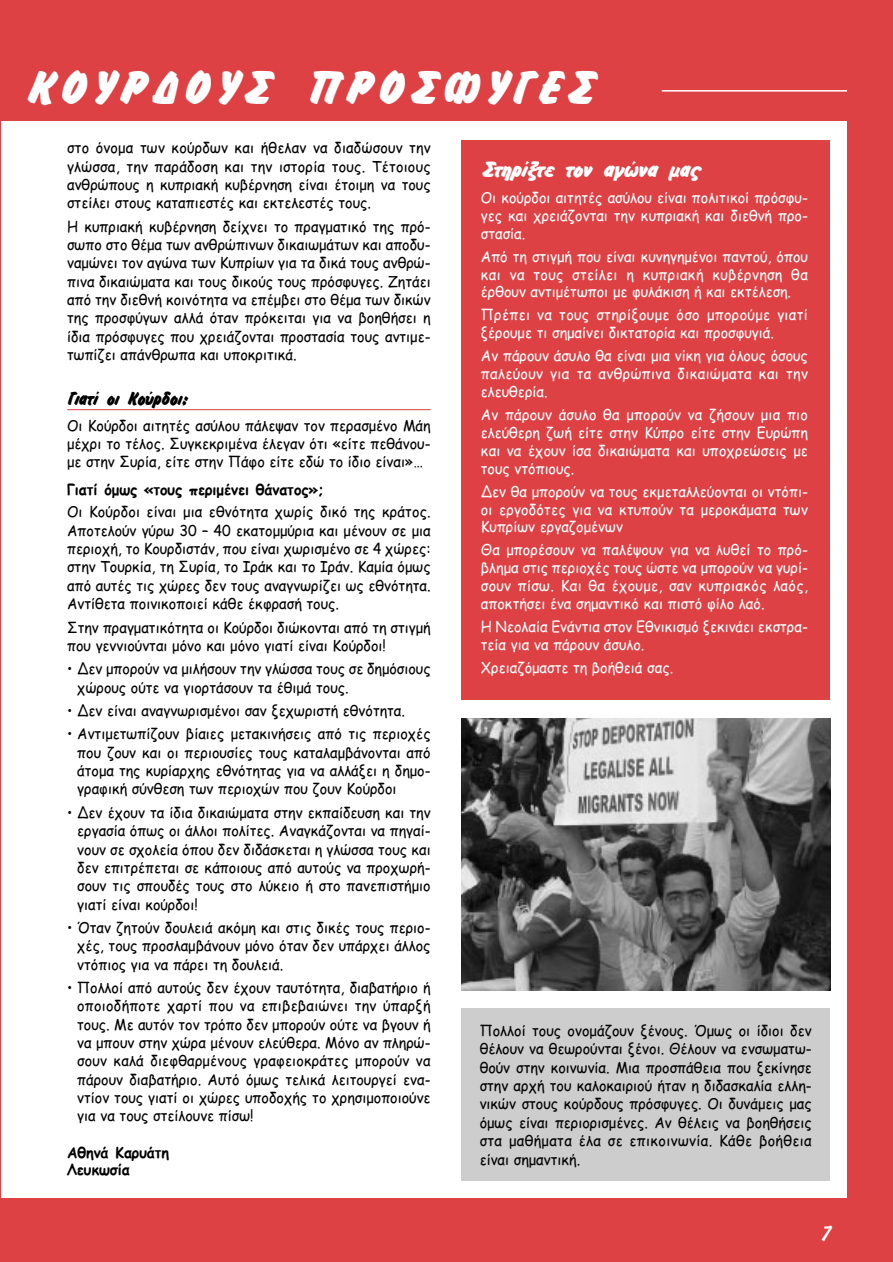
<style>
.page{position:relative;width:893px;height:1262px;background:#fff}
.page>*{position:absolute;margin:0;border:0;box-sizing:border-box;transform-origin:0 0}
.t1{font:700 45px "Ios";letter-spacing:.155em;color:#fff}
.t2{font:700 21px "Ios";color:#fff}
.t3{font:21px "Ios";color:#fff;scale:.95 1}
.t4{font:700 18px "Ios";color:#000;scale:.92 1}
.t5{font:15px/18.3px "Comic Sans MS";color:#000;text-align:justify;scale:.95 1}
.t6{font:15px/17.9px "Comic Sans MS";color:#fff;text-align:justify;scale:.95 1}
.t7{font:700 15px/17.5px "Comic Sans MS";color:#000;scale:.95 1}
.s1{font-style:inherit}
.s2{font-weight:700}
</style>
<div class="page">
<div style="left:0;top:0;width:892px;height:1261px;background:#dd4144"></div>
<div style="left:1px;top:122px;width:845px;height:1076px;background:#fff"></div>
<div style="left:461px;top:1008px;width:369px;height:173px;background:#cdcdcd"></div>
<img style="left:461px;top:718px;width:369px;height:273px">
<div style="left:461px;top:140px;width:369px;height:559px;background:#dd4144"></div>
<hr style="left:67px;top:409px;width:363px;height:1px;background:#dd4144">
<hr style="left:661px;top:90px;width:186px;height:2px;background:#fff">
<h1 class="t1" style="left:27px;top:64px;width:565px">ΚΟΥΡ∆ΟΥΣ ΠΡΟΣΦΥΓΕΣ</h1>
<p class="t5" style="left:67px;top:138px;width:384px">στο όνο<span class="s1">µ</span>α των κούρδων και ήθελαν να διαδώσουν την γλώσσα<span class="s1">,</span> την παράδοση και την ιστορία τους<span class="s1">.</span> Τέτοιους ανθρώπους η κυπριακή κυβέρνηση είναι έτοι<span class="s1">µ</span>η να τους στείλει στους καταπιεστές και εκτελεστές τους<span class="s1">.</span></p>
<p class="t5" style="left:67px;top:216px;width:384px">Η κυπριακή κυβέρνηση δείχνει το πραγ<span class="s1">µ</span>ατικό της πρό&shy;σωπο στο θέ<span class="s1">µ</span>α των ανθρώπινων δικαιω<span class="s1">µ</span>άτων και αποδυ&shy;να<span class="s1">µ</span>ώνει τον αγώνα των Κυπρίων για τα δικά τους ανθρώ&shy;πινα δικαιώ<span class="s1">µ</span>ατα και τους δικούς τους πρόσφυγες<span class="s1">.</span> Ζητάει από την διεθνή κοινότητα να επέ<span class="s1">µ</span>βει στο θέ<span class="s1">µ</span>α των δικών της προσφύγων αλλά όταν πρόκειται για να βοηθήσει η ίδια πρόσφυγες που χρειάζονται προστασία τους αντι<span class="s1">µ</span>ε&shy;τωπίζει απάνθρωπα και υποκριτικά<span class="s1">.</span></p>
<p class="t4" style="left:67px;top:388px;width:133px">Γιατί οι Κούρδοι<span class="s1">;</span></p>
<p class="t5" style="left:67px;top:415px;width:384px">Οι Κούρδοι αιτητές ασύλου πάλεψαν τον περασ<span class="s1">µ</span>ένο Μάη <span class="s1">µ</span>έχρι το τέλος<span class="s1">.</span> Συγκεκρι<span class="s1">µ</span>ένα έλεγαν ότι <span class="s1">´</span>είτε πεθάνου&shy;<span class="s1">µ</span>ε στην Συρία<span class="s1">,</span> είτε στην Πάφο είτε εδώ το ίδιο είναι<span class="s1">ªÖ</span></p>
<p class="t5" style="left:67px;top:477px;width:384px;line-height:22.5px"><span class="s2">Γιατί ό</span><span class="s2">µ</span><span class="s2">ως</span> <span class="s2">´</span><span class="s2">τους περι</span><span class="s2">µ</span><span class="s2">ένει θάνατος</span><span class="s2">ª;<br></span>Οι Κούρδοι είναι <span class="s1">µ</span>ια εθνότητα χωρίς δικό της κράτος<span class="s1">.</span></p>
<p class="t5" style="left:67px;top:520px;width:384px">Αποτελούν γύρω <span class="s1">30 ñ 40</span> εκατο<span class="s1">µµ</span>ύρια και <span class="s1">µ</span>ένουν σε <span class="s1">µ</span>ια περιοχή<span class="s1">,</span> το Κουρδιστάν<span class="s1">,</span> που είναι χωρισ<span class="s1">µ</span>ένο σε <span class="s1">4</span> χώρες<span class="s1">: </span>στην Τουρκία<span class="s1">,</span> τη Συρία<span class="s1">,</span> το Ιράκ και το Ιράν<span class="s1">.</span> Κα<span class="s1">µ</span>ία ό<span class="s1">µ</span>ως από αυτές τις χώρες δεν τους αναγνωρίζει ως εθνότητα<span class="s1">.<br></span>Αντίθετα ποινικοποιεί κάθε έκφρασή τους<span class="s1">.</span></p>
<p class="t5" style="left:67px;top:617px;width:384px">Στην πραγ<span class="s1">µ</span>ατικότητα οι Κούρδοι διώκονται από τη στιγ<span class="s1">µ</span>ή που γεννιούνται <span class="s1">µ</span>όνο και <span class="s1">µ</span>όνο γιατί είναι Κούρδοι<span class="s1">!</span></p>
<p class="t5" style="left:77px;top:659px;width:373px;text-indent:-10px"><span class="s1">ï</span> ∆εν <span class="s1">µ</span>πορούν να <span class="s1">µ</span>ιλήσουν την γλώσσα τους σε δη<span class="s1">µ</span>όσιους χώρους ούτε να γιορτάσουν τα έθι<span class="s1">µ</span>ά τους<span class="s1">.</span></p>
<p class="t5" style="left:67px;top:698px;width:384px;line-height:23.4px"><span class="s1">ï</span> ∆εν είναι αναγνωρισ<span class="s1">µ</span>ένοι σαν ξεχωριστή εθνότητα<span class="s1">.<br>ï</span> Αντι<span class="s1">µ</span>ετωπίζουν βίαιες <span class="s1">µ</span>ετακινήσεις από τις περιοχές</p>
<p class="t5" style="left:77px;top:742px;width:373px">που ζουν και οι περιουσίες τους καταλα<span class="s1">µ</span>βάνονται από άτο<span class="s1">µ</span>α της κυρίαρχης εθνότητας για να αλλάξει η δη<span class="s1">µ</span>ο&shy;γραφική σύνθεση των περιοχών που ζουν Κούρδοι</p>
<p class="t5" style="left:77px;top:802px;width:373px;text-indent:-10px"><span class="s1">ï</span> ∆εν έχουν τα ίδια δικαιώ<span class="s1">µ</span>ατα στην εκπαίδευση και την εργασία όπως οι άλλοι πολίτες<span class="s1">.</span> Αναγκάζονται να πηγαί&shy;νουν σε σχολεία όπου δεν διδάσκεται η γλώσσα τους και δεν επιτρέπεται σε κάποιους από αυτούς να προχωρή&shy;σουν τις σπουδές τους στο λύκειο ή στο πανεπιστή<span class="s1">µ</span>ιο γιατί είναι κούρδοι<span class="s1">!</span></p>
<p class="t5" style="left:77px;top:917px;width:373px;text-indent:-10px"><span class="s1">ï</span> Όταν ζητούν δουλειά ακό<span class="s1">µ</span>η και στις δικές τους περιο&shy;χές<span class="s1">,</span> τους προσλα<span class="s1">µ</span>βάνουν <span class="s1">µ</span>όνο όταν δεν υπάρχει άλλος ντόπιος για να πάρει τη δουλειά<span class="s1">.</span></p>
<p class="t5" style="left:77px;top:977px;width:373px;text-indent:-10px"><span class="s1">ï</span> Πολλοί από αυτούς δεν έχουν ταυτότητα<span class="s1">,</span> διαβατήριο ή οποιοδήποτε χαρτί που να επιβεβαιώνει την ύπαρξή τους<span class="s1">.</span> Με αυτόν τον τρόπο δεν <span class="s1">µ</span>πορούν ούτε να βγουν ή να <span class="s1">µ</span>πουν στην χώρα <span class="s1">µ</span>ένουν ελεύθερα<span class="s1">.</span> Μόνο αν πληρώ&shy;σουν καλά διεφθαρ<span class="s1">µ</span>ένους γραφειοκράτες <span class="s1">µ</span>πορούν να πάρουν διαβατήριο<span class="s1">.</span> Αυτό ό<span class="s1">µ</span>ως τελικά λειτουργεί ενα&shy;ντίον τους γιατί οι χώρες υποδοχής το χρησι<span class="s1">µ</span>οποιούνε για να τους στείλουνε πίσω<span class="s1">!</span></p>
<p class="t7" style="left:67px;top:1142px;width:109px">Αθηνά Καρυάτη<br>Λευκωσία</p>
<h2 class="t2" style="left:481px;top:158px;width:220px">Στηρίξτε τον αγώνα <span class="s1">µ</span>ας</h2>
<p class="t6" style="left:481px;top:188px;width:346px">Οι κούρδοι αιτητές ασύλου είναι πολιτικοί πρόσφυ&shy;γες και χρειάζονται την κυπριακή και διεθνή προ&shy;στασία<span class="s1">.</span></p>
<p class="t6" style="left:481px;top:247px;width:346px">Από τη στιγ<span class="s1">µ</span>ή που είναι κυνηγη<span class="s1">µ</span>ένοι παντού<span class="s1">,</span> όπου και να τους στείλει η κυπριακή κυβέρνηση θα έρθουν αντι<span class="s1">µ</span>έτωποι <span class="s1">µ</span>ε φυλάκιση ή και εκτέλεση<span class="s1">.</span></p>
<p class="t6" style="left:481px;top:305px;width:346px">Πρέπει να τους στηρίξου<span class="s1">µ</span>ε όσο <span class="s1">µ</span>πορού<span class="s1">µ</span>ε γιατί ξέρου<span class="s1">µ</span>ε τι ση<span class="s1">µ</span>αίνει δικτατορία και προσφυγιά<span class="s1">.</span></p>
<p class="t6" style="left:481px;top:346px;width:346px">Αν πάρουν άσυλο θα είναι <span class="s1">µ</span>ια νίκη για όλους όσους παλεύουν για τα ανθρώπινα δικαιώ<span class="s1">µ</span>ατα και την ελευθερία<span class="s1">.</span></p>
<p class="t6" style="left:481px;top:405px;width:346px">Αν πάρουν άσυλο θα <span class="s1">µ</span>πορούν να ζήσουν <span class="s1">µ</span>ια πιο ελεύθερη ζωή είτε στην Κύπρο είτε στην Ευρώπη και να έχουν ίσα δικαιώ<span class="s1">µ</span>ατα και υποχρεώσεις <span class="s1">µ</span>ε τους ντόπιους<span class="s1">.</span></p>
<p class="t6" style="left:481px;top:481px;width:346px">∆εν θα <span class="s1">µ</span>πορούν να τους εκ<span class="s1">µ</span>εταλλεύονται οι ντόπι&shy;οι εργοδότες για να κτυπούν τα <span class="s1">µ</span>εροκά<span class="s1">µ</span>ατα των Κυπρίων εργαζο<span class="s1">µ</span>ένων</p>
<p class="t6" style="left:481px;top:540px;width:346px">Θα <span class="s1">µ</span>πορέσουν να παλέψουν για να λυθεί το πρό&shy;βλη<span class="s1">µ</span>α στις περιοχές τους ώστε να <span class="s1">µ</span>πορούν να γυρί&shy;σουν πίσω<span class="s1">.</span> Και θα έχου<span class="s1">µ</span>ε<span class="s1">,</span> σαν κυπριακός λαός<span class="s1">, </span>αποκτήσει ένα ση<span class="s1">µ</span>αντικό και πιστό φίλο λαό<span class="s1">.</span></p>
<p class="t6" style="left:481px;top:617px;width:346px">Η Νεολαία Ενάντια στον Εθνικισ<span class="s1">µ</span>ό ξεκινάει εκστρα&shy;τεία για να πάρουν άσυλο<span class="s1">.</span></p>
<p class="t6" style="left:481px;top:658px;width:204px">Χρειαζό<span class="s1">µ</span>αστε τη βοήθειά σας<span class="s1">.</span></p>
<p class="t5" style="left:479px;top:1020px;width:351px">Πολλοί τους ονο<span class="s1">µ</span>άζουν ξένους<span class="s1">.</span> Ό<span class="s1">µ</span>ως οι ίδιοι δεν θέλουν να θεωρούνται ξένοι<span class="s1">.</span> Θέλουν να ενσω<span class="s1">µ</span>ατω&shy;θούν στην κοινωνία<span class="s1">.</span> Μια προσπάθεια που ξεκίνησε στην αρχή του καλοκαιριού ήταν η διδασκαλία ελλη&shy;νικών στους κούρδους πρόσφυγες<span class="s1">.</span> Οι δυνά<span class="s1">µ</span>εις <span class="s1">µ</span>ας ό<span class="s1">µ</span>ως είναι περιορισ<span class="s1">µ</span>ένες<span class="s1">.</span> Αν θέλεις να βοηθήσεις στα <span class="s1">µ</span>αθή<span class="s1">µ</span>ατα έλα σε επικοινωνία<span class="s1">.</span> Κάθε βοήθεια είναι ση<span class="s1">µ</span>αντική<span class="s1">.</span></p>
<h2 class="t3" style="left:820px;top:1222px;width:10px">7</h2>
</div>
